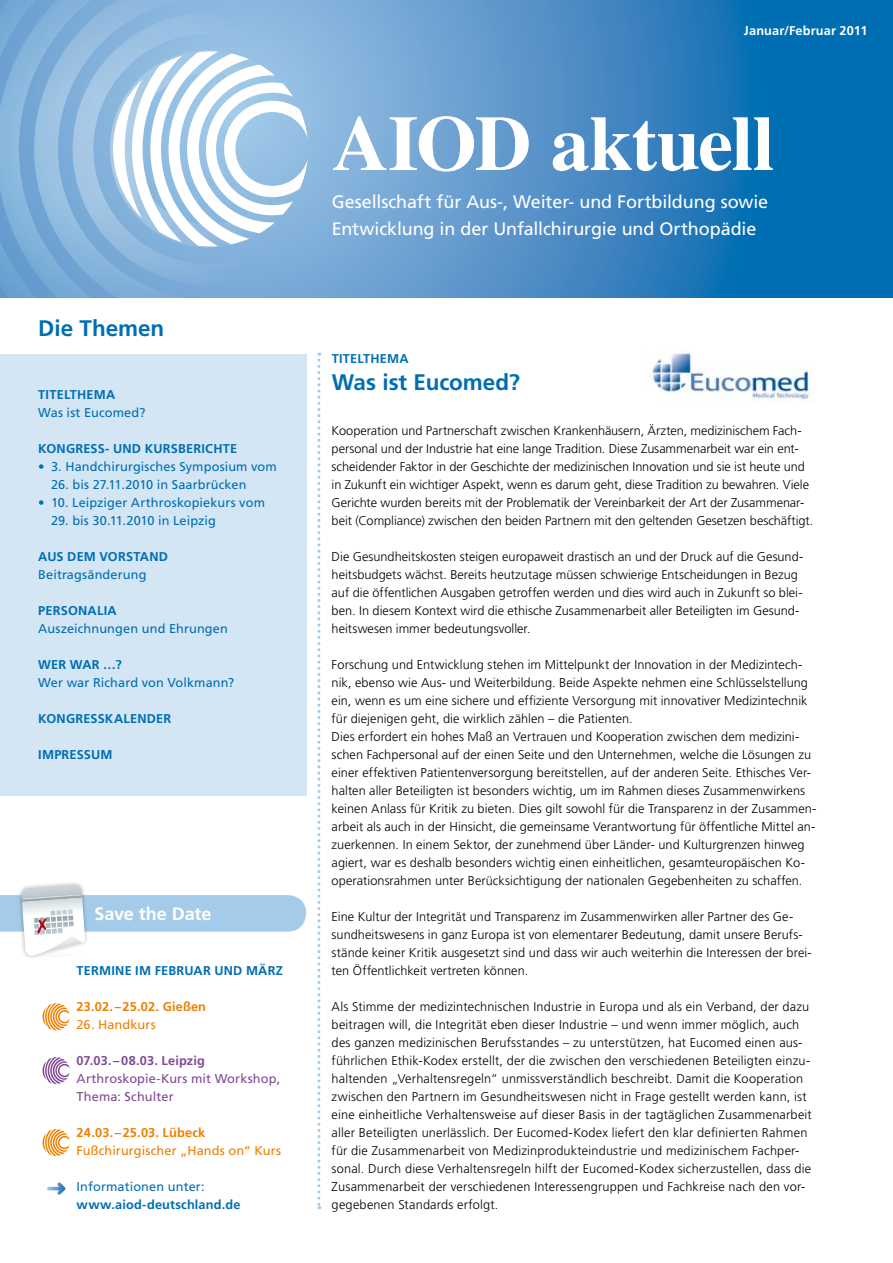
<style>
.page{position:relative;width:893px;height:1263px;background:#fff}
.page>*{position:absolute;margin:0;border:0;box-sizing:border-box;transform-origin:0 0}
.t1{font:700 78px "Times";letter-spacing:-.015em;color:#fff}
.t2{font:700 22.5px "Frutiger LT Std";color:#006eb2}
.t3{font:18px/27px "Frutiger LT Std";letter-spacing:-.005em;color:#fff}
.t4{font:700 18px "Frutiger LT Std";letter-spacing:-.005em;color:#fff}
.t5{font:300 12.75px/18px "Frutiger LT Std";letter-spacing:.005em;color:#000}
.t6{font:12.75px "Frutiger LT Std";letter-spacing:.01em;color:#006eb2}
.t7{font:700 12.75px "Frutiger LT Std";letter-spacing:.015em;color:#006eb2}
.t8{font:12.75px/18px "Frutiger LT Std";letter-spacing:.01em;color:#7f4a94}
.t9{font:12.75px "Frutiger LT Std";letter-spacing:.01em;color:#ee7f00}
.t10{font:700 12.75px "Frutiger LT Std";letter-spacing:.015em;color:#ee7f00}
.t11{font:700 12.75px "Frutiger LT Std";letter-spacing:.015em;color:#7f4a94}
.t12{font:700 12.75px "Frutiger LT Std";letter-spacing:.015em;color:#fff}
</style>
<div class="page">
<svg style="left:281px;top:0;width:612px;height:298px;background:#408ac3"></svg>
<svg style="left:0;top:0;width:281px;height:298px;background:#85b3db"></svg>
<svg style="left:317px;top:353px;width:3px;height:856px"></svg>
<svg style="left:113px;top:51px;width:195px;height:195px"></svg>
<div style="left:17px;top:880px;width:70px;height:26px;background:#000;opacity:.3"></div>
<svg style="left:0;top:885px;width:306px;height:73px"></svg>
<img style="left:651px;top:350px;width:162px;height:52px">
<div style="left:0;top:354px;width:306px;height:441px;background:#d4e6f4"></div>
<svg style="left:43px;top:1003px;width:26px;height:27px"></svg>
<svg style="left:43px;top:1057px;width:26px;height:27px"></svg>
<svg style="left:43px;top:1129px;width:26px;height:27px"></svg>
<svg style="left:47px;top:1182px;width:18px;height:13px"></svg>
<h2 class="t2" style="left:38px;top:315px;width:128px">DIE THEMEN</h2>
<p class="t7" style="left:38px;top:387px;width:78px">TITELTHEMA</p>
<p class="t6" style="left:38px;top:405px;width:109px">Was ist Eucomed?</p>
<p class="t7" style="left:38px;top:441px;width:200px">KONGRESS- UND KURSBERICHTE</p>
<p class="t6" style="left:38px;top:459px;width:240px">• 3. Handchirurgisches Symposium vom</p>
<p class="t6" style="left:51px;top:477px;width:197px">26. bis 27.11.2010 in Saarbrücken</p>
<p class="t6" style="left:38px;top:495px;width:228px">• 10. Leipziger Arthroskopiekurs vom</p>
<p class="t6" style="left:51px;top:513px;width:166px">29. bis 30.11.2010 in Leipzig</p>
<p class="t7" style="left:38px;top:549px;width:130px">AUS DEM VORSTAND</p>
<p class="t6" style="left:38px;top:567px;width:110px">Beitragsänderung</p>
<p class="t7" style="left:38px;top:603px;width:80px">PERSONALIA</p>
<p class="t6" style="left:38px;top:621px;width:191px">Auszeichnungen und Ehrungen</p>
<p class="t7" style="left:38px;top:657px;width:85px">WER WAR …?</p>
<p class="t6" style="left:38px;top:675px;width:198px">Wer war Richard von Volkmann?</p>
<p class="t7" style="left:38px;top:711px;width:134px">KONGRESSKALENDER</p>
<p class="t7" style="left:38px;top:747px;width:76px">IMPRESSUM</p>
<h3 class="t4" style="left:95px;top:903px;width:118px">SAVE THE DATE</h3>
<p class="t7" style="left:77px;top:963px;width:208px">TERMINE IM FEBRUAR UND MÄRZ</p>
<p class="t10" style="left:77px;top:999px;width:131px">23.02. –25.02. GIEßEN</p>
<p class="t9" style="left:77px;top:1017px;width:81px">26. Handkurs</p>
<p class="t11" style="left:77px;top:1053px;width:130px">07.03. –08.03. LEIPZIG</p>
<p class="t8" style="left:77px;top:1070px;width:205px">Arthroskopie-Kurs mit Workshop,<br>Thema: Schulter</p>
<p class="t10" style="left:77px;top:1125px;width:130px">24.03. –25.03. LÜBECK</p>
<p class="t9" style="left:77px;top:1143px;width:206px">Fußchirurgischer „Hands on“ Kurs</p>
<p class="t6" style="left:77px;top:1179px;width:130px">Informationen unter:</p>
<p class="t7" style="left:77px;top:1197px;width:165px">WWW.AIOD-DEUTSCHLAND.DE</p>
<p class="t12" style="left:744px;top:23px;width:125px">JANUAR/FEBRUAR 2011</p>
<h1 class="t1" style="left:332px;top:69px;width:444px">AIOD aktuell</h1>
<h3 class="t3" style="left:332px;top:188px;width:438px">Gesellschaft für Aus-, Weiter- und Fortbildung sowie<br>Entwicklung in der Unfallchirurgie und Orthopädie</h3>
<p class="t7" style="left:332px;top:351px;width:78px">TITELTHEMA</p>
<h2 class="t2" style="left:332px;top:369px;width:190px">WAS IST EUCOMED?</h2>
<p class="t5" style="left:332px;top:422px;width:483px">Kooperation und Partnerschaft zwischen Krankenhäusern, Ärzten, medizinischem Fach&shy;personal und der Industrie hat eine lange Tradition. Diese Zusammenarbeit war ein ent&shy;scheidender Faktor in der Geschichte der medizinischen Innovation und sie ist heute und in Zukunft ein wichtiger Aspekt, wenn es darum geht, diese Tradition zu bewahren. Viele Gerichte wurden bereits mit der Problematik der Vereinbarkeit der Art der Zusammenar&shy;beit (Compliance) zwischen den beiden Partnern mit den geltenden Gesetzen beschäftigt.</p>
<p class="t5" style="left:332px;top:548px;width:473px">Die Gesundheitskosten steigen europaweit drastisch an und der Druck auf die Gesund&shy;heitsbudgets wächst. Bereits heutzutage müssen schwierige Entscheidungen in Bezug auf die öffentlichen Ausgaben getroffen werden und dies wird auch in Zukunft so blei&shy;ben. In diesem Kontext wird die ethische Zusammenarbeit aller Beteiligten im Gesund&shy;heitswesen immer bedeutungsvoller.</p>
<p class="t5" style="left:332px;top:656px;width:486px">Forschung und Entwicklung stehen im Mittelpunkt der Innovation in der Medizintech&shy;nik, ebenso wie Aus- und Weiterbildung. Beide Aspekte nehmen eine Schlüsselstellung ein, wenn es um eine sichere und effiziente Versorgung mit innovativer Medizintechnik für diejenigen geht, die wirklich zählen – die Patienten.<br>Dies erfordert ein hohes Maß an Vertrauen und Kooperation zwischen dem medizini&shy;schen Fachpersonal auf der einen Seite und den Unternehmen, welche die Lösungen zu einer effektiven Patientenversorgung bereitstellen, auf der anderen Seite. Ethisches Ver&shy;halten aller Beteiligten ist besonders wichtig, um im Rahmen dieses Zusammenwirkens keinen Anlass für Kritik zu bieten. Dies gilt sowohl für die Transparenz in der Zusammen&shy;arbeit als auch in der Hinsicht, die gemeinsame Verantwortung für öffentliche Mittel an&shy;zuerkennen. In einem Sektor, der zunehmend über Länder- und Kulturgrenzen hinweg agiert, war es deshalb besonders wichtig einen einheitlichen, gesamteuropäischen Ko&shy;operationsrahmen unter Berücksichtigung der nationalen Gegebenheiten zu schaffen.</p>
<p class="t5" style="left:332px;top:908px;width:482px">Eine Kultur der Integrität und Transparenz im Zusammenwirken aller Partner des Ge&shy;sundheitswesens in ganz Europa ist von elementarer Bedeutung, damit unsere Berufs&shy;stände keiner Kritik ausgesetzt sind und dass wir auch weiterhin die Interessen der brei&shy;ten Öffentlichkeit vertreten können.</p>
<p class="t5" style="left:332px;top:998px;width:482px">Als Stimme der medizintechnischen Industrie in Europa und als ein Verband, der dazu beitragen will, die Integrität eben dieser Industrie – und wenn immer möglich, auch des ganzen medizinischen Berufsstandes – zu unterstützen, hat Eucomed einen aus&shy;führlichen Ethik-Kodex erstellt, der die zwischen den verschiedenen Beteiligten einzu&shy;haltenden „Verhaltensregeln“ unmissverständlich beschreibt. Damit die Kooperation zwischen den Partnern im Gesundheitswesen nicht in Frage gestellt werden kann, ist eine einheitliche Verhaltensweise auf dieser Basis in der tagtäglichen Zusammenarbeit aller Beteiligten unerlässlich. Der Eucomed-Kodex liefert den klar definierten Rahmen für die Zusammenarbeit von Medizinprodukteindustrie und medizinischem Fachper&shy;sonal. Durch diese Verhaltensregeln hilft der Eucomed-Kodex sicherzustellen, dass die Zusammenarbeit der verschiedenen Interessengruppen und Fachkreise nach den vor&shy;gegebenen Standards erfolgt.</p>
</div>
